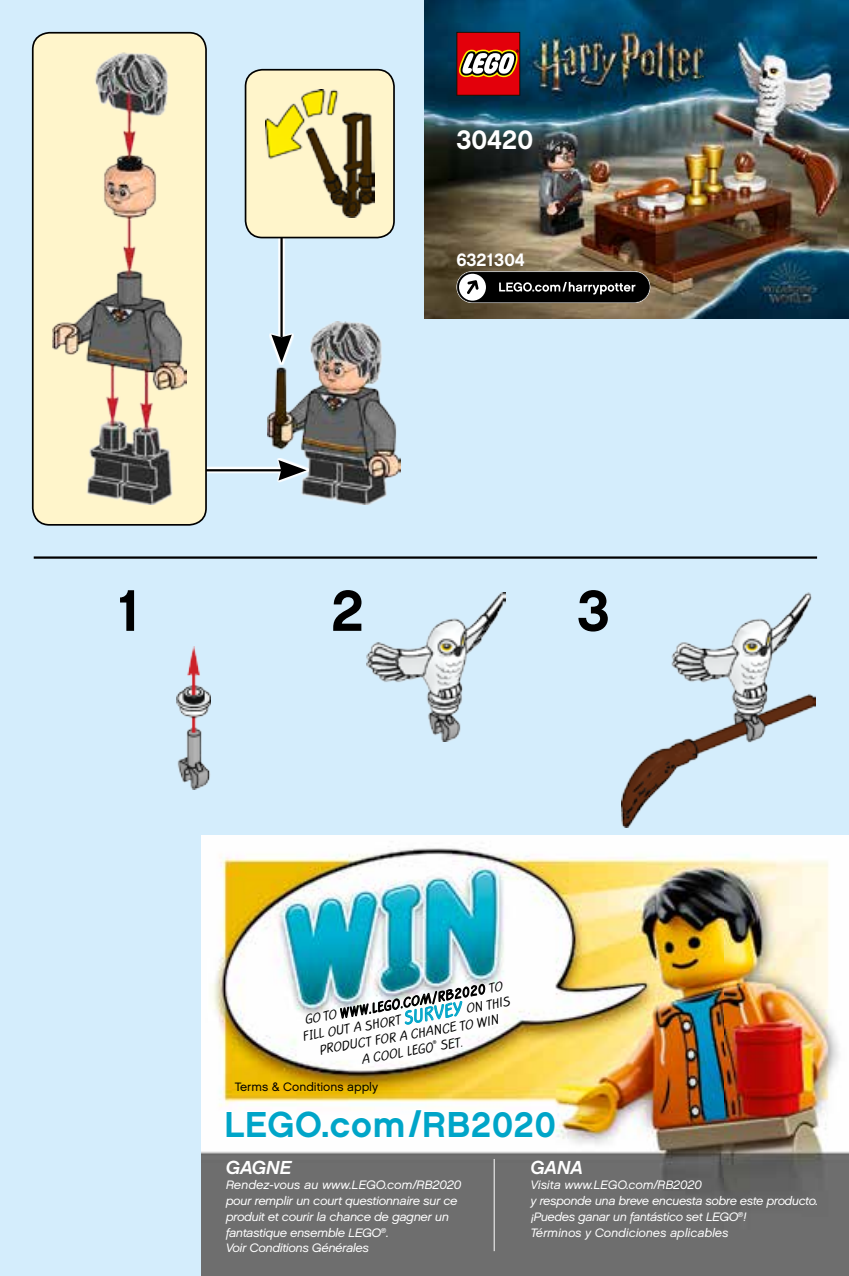
<style>
.page{position:relative;width:849px;height:1276px;background:#fff}
.page>*{position:absolute;margin:0;border:0;box-sizing:border-box;transform-origin:0 0}
.t1{font:700 58.5px "LEGO Chalet 60";color:#000}
.t2{font:700 36px "LEGO Chalet 60";letter-spacing:.02em;color:#00a5c8}
.t3{font:700 27px "LEGO Chalet 60";color:#fff}
.t4{font:italic 700 18.9px "LEGO Chalet 60";color:#fff}
.t5{font:700 18px "LEGO Chalet 60";color:#fff}
.t6{font:italic 17.78px "Ingo All Caps";color:#00a5c8;scale:.96 1}
.t7{font:italic 12.83px/15.8px "Ingo All Caps";color:#000;scale:.96 1}
.t8{font:italic 12.15px/15.8px "LEGO Chalet 60";letter-spacing:-.025em;color:#fff}
.t9{font:12.15px "LEGO Chalet 60";color:#000}
</style>
<div class="page">
<div style="left:0;top:0;width:848px;height:1276px;background:#d4edfc"></div>
<img style="left:424px;top:0;width:424px;height:319px">
<img style="left:267px;top:321px;width:133px;height:184px">
<img style="left:621px;top:592px;width:193px;height:236px">
<img style="left:366px;top:592px;width:139px;height:149px">
<img style="left:176px;top:647px;width:35px;height:142px">
<hr style="left:34px;top:556px;width:782px;height:3px;background:#000">
<svg style="left:207px;top:458px;width:102px;height:24px"></svg>
<hr style="left:183px;top:469px;width:98px;height:2px;background:#000">
<svg style="left:278px;top:460px;width:28px;height:20px"></svg>
<div style="left:33px;top:33px;width:173px;height:492px;background:#fff5cb;border-radius:17px"></div>
<div style="left:32px;top:32px;width:175px;height:494px;border:2px solid #000;border-radius:17px"></div>
<img style="left:53px;top:53px;width:133px;height:452px">
<svg style="left:269px;top:238px;width:25px;height:127px"></svg>
<hr style="left:280px;top:230px;width:2px;height:107px;background:#000">
<svg style="left:271px;top:334px;width:21px;height:29px"></svg>
<div style="left:245px;top:70px;width:149px;height:167px;background:#fff5cb;border-radius:17px"></div>
<div style="left:245px;top:69px;width:150px;height:169px;border:2px solid #000;border-radius:17px"></div>
<img style="left:265px;top:90px;width:109px;height:128px">
<svg style="left:456px;top:32px;width:64px;height:64px;background:#c23a32"></svg>
<svg style="left:456px;top:271px;width:194px;height:32px"></svg>
<svg style="left:457px;top:272px;width:192px;height:30px;background:#30302f"></svg>
<img style="left:201px;top:836px;width:647px;height:440px">
<div style="left:223px;top:1106px;width:329px;height:36px;background:#fefefe"></div>
<hr style="left:493px;top:1159px;width:1px;height:92px;background:#fff">
<svg style="left:339px;top:979px;width:146px;height:68px;background:#c6d6d9"></svg>
<h3 class="t3" style="left:456px;top:122px;width:78px">30420</h3>
<h3 class="t5" style="left:456px;top:249px;width:70px">6321304</h3>
<h1 class="t1" style="left:117px;top:573px;width:26px">1</h1>
<h1 class="t1" style="left:331px;top:573px;width:34px">2</h1>
<h1 class="t1" style="left:577px;top:573px;width:34px">3</h1>
<p class="t7" style="left:299px;top:1013px;width:215px;text-indent:5px;rotate:-10deg">Go to WWW.LEGO.com/rb2020 to fIll out a short</p>
<p class="t7" style="left:465px;top:1000px;width:48px;rotate:-10deg">on this</p>
<p class="t7" style="left:319px;top:1042px;width:190px;rotate:-10deg">product for a chance to win</p>
<h3 class="t6" style="left:402px;top:1007px;width:63px;rotate:-10deg">SURVEY</h3>
<p class="t7" style="left:360px;top:1051px;width:77px;rotate:-10deg">a cool LEGO</p>
<p class="t7" style="left:439px;top:1037px;width:25px;rotate:-10deg">set.</p>
<p class="t9" style="left:235px;top:1079px;width:145px">Terms &amp; Conditions apply</p>
<h2 class="t2" style="left:224px;top:1102px;width:333px">LEGO.com/RB2020</h2>
<h3 class="t4" style="left:226px;top:1155px;width:67px">GAGNE</h3>
<p class="t8" style="left:226px;top:1177px;width:237px">Rendez-vous au www.LEGO.com/RB2020 pour remplir un court questionnaire sur ce produit et courir la chance de gagner un fantastique ensemble LEGO<sup>®</sup>.<br>Voir Conditions Générales</p>
<h3 class="t4" style="left:530px;top:1155px;width:54px">GANA</h3>
<p class="t8" style="left:530px;top:1177px;width:289px">Visita www.LEGO.com/RB2020<br>y responde una breve encuesta sobre este producto. ¡Puedes ganar un fantástico set LEGO<sup>®</sup>!<br>Términos y Condiciones aplicables</p>
</div>
